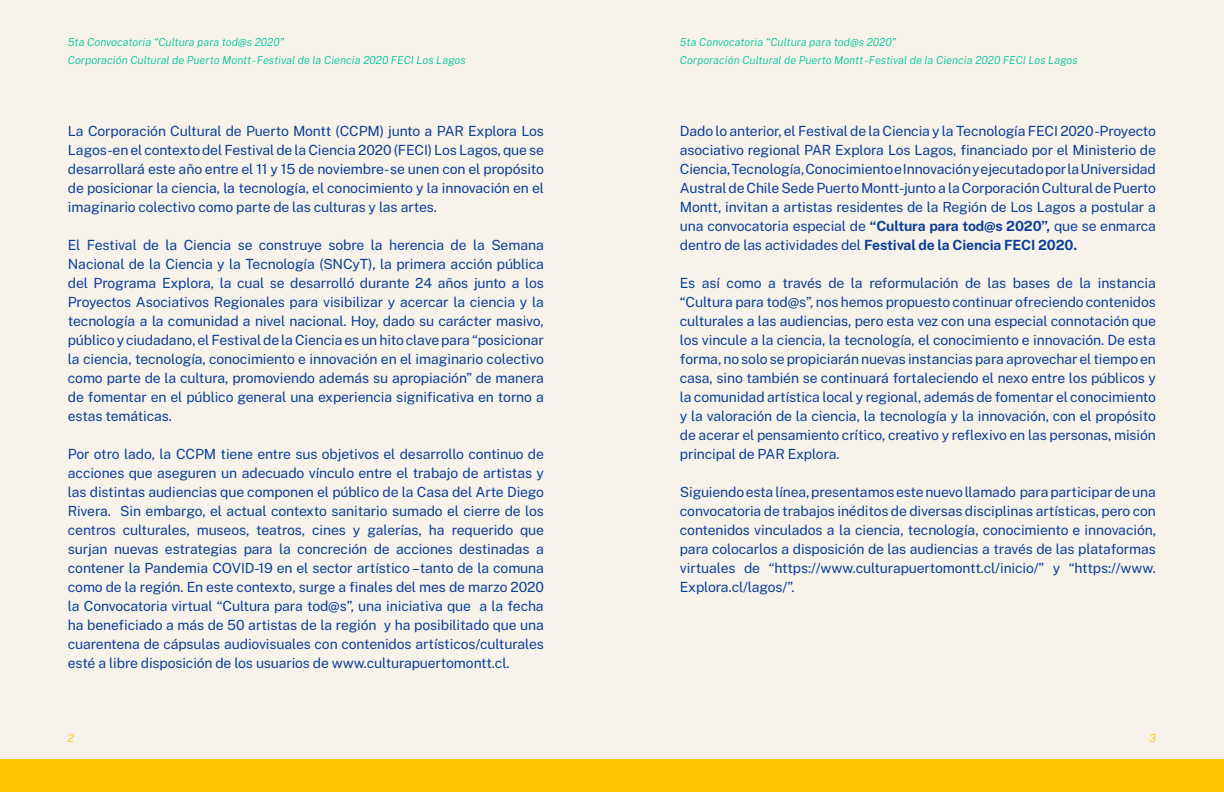
<style>
.page{position:relative;width:1224px;height:792px;background:#fff}
.page>*{position:absolute;margin:0;border:0;box-sizing:border-box;transform-origin:0 0}
.t1{font:14px/19px "Public Sans";letter-spacing:-.01em;color:#0c3f98;text-align:justify}
.t2{font:italic 300 11px/18px "Public Sans";color:#00c49e}
.t3{font:italic 300 11px "Public Sans";color:#ffc501}
.s1{font-weight:700}
</style>
<div class="page">
<div style="left:0;top:0;width:612px;height:792px;background:#f7f3eb"></div>
<div style="left:612px;top:0;width:612px;height:792px;background:#f7f3eb"></div>
<div style="left:0;top:760px;width:612px;height:32px;background:#ffc501"></div>
<div style="left:612px;top:760px;width:612px;height:32px;background:#ffc501"></div>
<p class="t2" style="left:68px;top:33px;width:400px">5ta Convocatoria “Cultura para tod@s 2020”<br>Corporación Cultural de Puerto Montt -Festival de la Ciencia 2020 FECI Los Lagos</p>
<p class="t2" style="left:680px;top:33px;width:400px">5ta Convocatoria “Cultura para tod@s 2020”<br>Corporación Cultural de Puerto Montt -Festival de la Ciencia 2020 FECI Los Lagos</p>
<p class="t1" style="left:68px;top:120px;width:478px">La Corporación Cultural de Puerto Montt (CCPM) junto a PAR Explora Los Lagos -en el contexto del Festival de la Ciencia 2020 (FECI) Los Lagos, que se desarrollará este año entre el 11 y 15 de noviembre-se unen con el propósito de posicionar la ciencia, la tecnología, el conocimiento y la innovación en el imaginario colectivo como parte de las culturas y las artes.</p>
<p class="t1" style="left:68px;top:234px;width:478px">El Festival de la Ciencia se construye sobre la herencia de la Semana Nacional de la Ciencia y la Tecnología (SNCyT), la primera acción pública del Programa Explora, la cual se desarrolló durante 24 años junto a los Proyectos Asociativos Regionales para visibilizar y acercar la ciencia y la tecnología a la comunidad a nivel nacional. Hoy, dado su carácter masivo, público y ciudadano, el Festival de la Ciencia es un hito clave para “posicionar la ciencia, tecnología, conocimiento e innovación en el imaginario colectivo como parte de la cultura, promoviendo además su apropiación” de manera de fomentar en el público general una experiencia significativa en torno a estas temáticas.</p>
<p class="t1" style="left:68px;top:443px;width:478px">Por otro lado, la CCPM tiene entre sus objetivos el desarrollo continuo de acciones que aseguren un adecuado vínculo entre el trabajo de artistas y las distintas audiencias que componen el público de la Casa del Arte Diego Rivera. Sin embargo, el actual contexto sanitario sumado el cierre de los centros culturales, museos, teatros, cines y galerías, ha requerido que surjan nuevas estrategias para la concreción de acciones destinadas a contener la Pandemia COVID-19 en el sector artístico –tanto de la comuna como de la región. En este contexto, surge a finales del mes de marzo 2020 la Convocatoria virtual “Cultura para tod@s”, una iniciativa que a la fecha ha beneficiado a más de 50 artistas de la región y ha posibilitado que una cuarentena de cápsulas audiovisuales con contenidos artísticos/culturales esté a libre disposición de los usuarios de www.culturapuertomontt.cl.</p>
<p class="t1" style="left:680px;top:120px;width:478px">Dado lo anterior, el Festival de la Ciencia y la Tecnología FECI 2020 -Proyecto asociativo regional PAR Explora Los Lagos, financiado por el Ministerio de Ciencia, Tecnología, Conocimiento e Innovación y ejecutado por la Universidad Austral de Chile Sede Puerto Montt-junto a la Corporación Cultural de Puerto Montt, invitan a artistas residentes de la Región de Los Lagos a postular a una convocatoria especial de <span class="s1">“Cultura para tod@s 2020”,</span> que se enmarca dentro de las actividades del <span class="s1">Festival de la Ciencia FECI 2020.</span></p>
<p class="t1" style="left:680px;top:272px;width:478px">Es así como a través de la reformulación de las bases de la instancia “Cultura para tod@s”, nos hemos propuesto continuar ofreciendo contenidos culturales a las audiencias, pero esta vez con una especial connotación que los vincule a la ciencia, la tecnología, el conocimiento e innovación. De esta forma, no solo se propiciarán nuevas instancias para aprovechar el tiempo en casa, sino también se continuará fortaleciendo el nexo entre los públicos y la comunidad artística local y regional, además de fomentar el conocimiento y la valoración de la ciencia, la tecnología y la innovación, con el propósito de acerar el pensamiento crítico, creativo y reflexivo en las personas, misión principal de PAR Explora.</p>
<p class="t1" style="left:680px;top:481px;width:478px">Siguiendo esta línea, presentamos este nuevo llamado para participar de una convocatoria de trabajos inéditos de diversas disciplinas artísticas, pero con contenidos vinculados a la ciencia, tecnología, conocimiento e innovación, para colocarlos a disposición de las audiencias a través de las plataformas virtuales de “https://www.culturapuertomontt.cl/inicio/” y “https://www.<br>Explora.cl/lagos/”.</p>
<p class="t3" style="left:68px;top:731px;width:8px">2</p>
<p class="t3" style="left:1150px;top:731px;width:8px">3</p>
</div>
